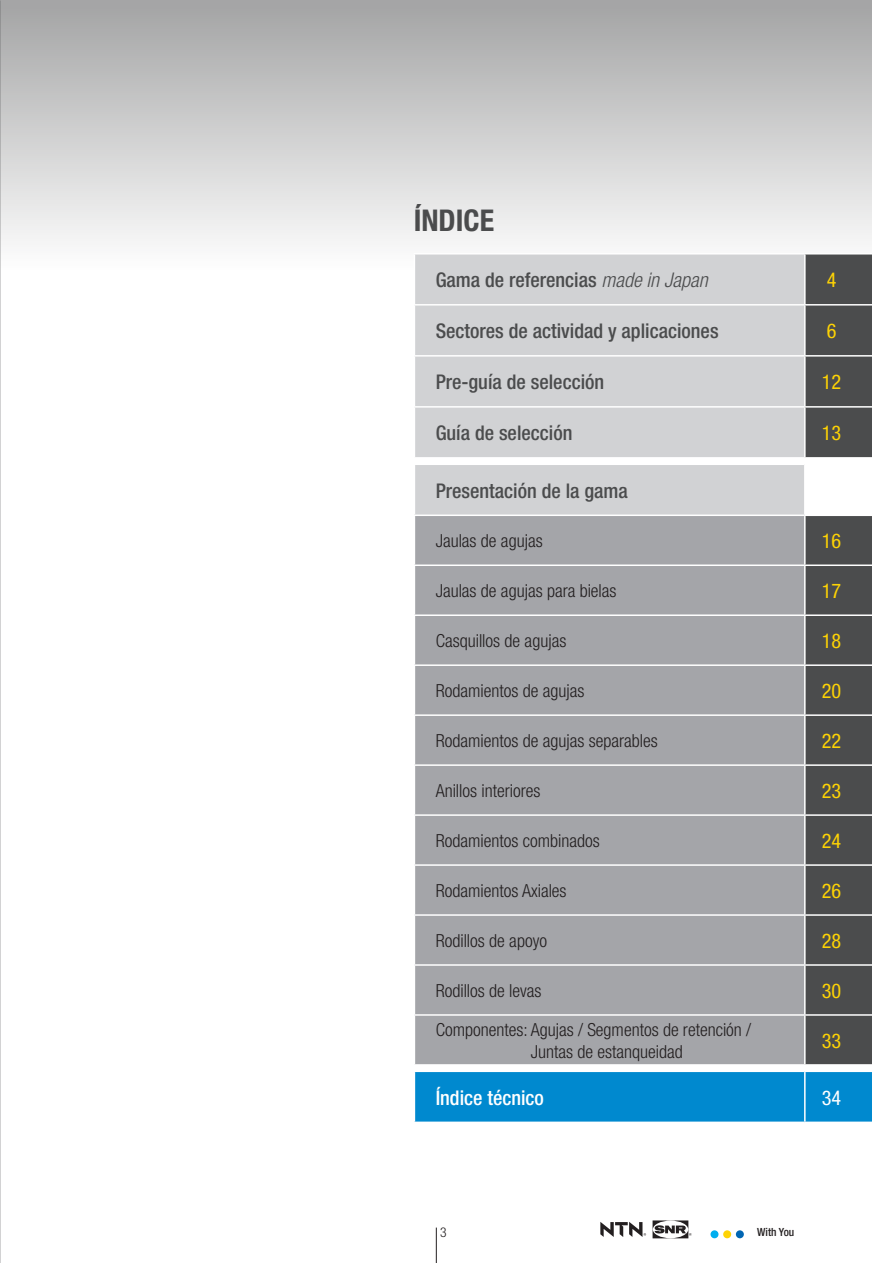
<style>
.page{position:relative;width:872px;height:1263px;background:#fff}
.page>*{position:absolute;margin:0;border:0;box-sizing:border-box;transform-origin:0 0}
.t1{font:700 condensed 30px "Helvetica Neue LT Std";color:#4b4c4d}
.t2{font:500 condensed 20.25px "Helvetica Neue";color:#4b4c4d}
.t3{font:condensed 20.25px "Helvetica Neue";color:#fed304}
.t4{font:500 condensed 20.25px "Helvetica Neue";color:#fff}
.t5{font:condensed 20.25px "Helvetica Neue";color:#fff}
.t6{font:300 condensed 18px/22.5px "Helvetica Neue";color:#231f20}
.t7{font:300 condensed 13.5px "Helvetica Neue LT Std";color:#231f20}
.t8{font:500 condensed 11.25px "Helvetica Neue";color:#231f20}
.s1{font-weight:300;font-style:italic}
</style>
<div class="page">
<div style="left:0;top:0;width:872px;height:291px;background:linear-gradient(to bottom,#a3a3a4,#fff)"></div>
<svg style="left:600px;top:1222px;width:46px;height:15px"></svg>
<svg style="left:652px;top:1220px;width:39px;height:18px"></svg>
<div style="left:710px;top:1230px;width:8px;height:8px;background:#00aeef;border-radius:50%"></div>
<div style="left:736px;top:1230px;width:8px;height:8px;background:#0166b3;border-radius:50%"></div>
<div style="left:723px;top:1230px;width:8px;height:8px;background:#fed304;border-radius:50%"></div>
<hr style="left:436px;top:1227px;width:1px;height:36px;background:#231f20">
<div style="left:415px;top:254px;width:389px;height:203px;background:#d1d2d4"></div>
<div style="left:805px;top:254px;width:67px;height:203px;background:#4b4c4d"></div>
<div style="left:805px;top:516px;width:67px;height:548px;background:#4b4c4d"></div>
<div style="left:414px;top:464px;width:391px;height:51px;background:#d1d2d4"></div>
<div style="left:415px;top:516px;width:389px;height:548px;background:#a4a5a9"></div>
<hr style="left:414px;top:253px;width:391px;height:1px;background:#fff">
<hr style="left:414px;top:254px;width:1px;height:50px;background:#fff">
<hr style="left:414px;top:304px;width:391px;height:2px;background:#fff">
<hr style="left:414px;top:355px;width:391px;height:2px;background:#fff">
<hr style="left:414px;top:406px;width:391px;height:2px;background:#fff">
<hr style="left:414px;top:564px;width:391px;height:2px;background:#fff">
<hr style="left:414px;top:614px;width:391px;height:2px;background:#fff">
<hr style="left:414px;top:664px;width:391px;height:2px;background:#fff">
<hr style="left:414px;top:714px;width:391px;height:2px;background:#fff">
<hr style="left:414px;top:764px;width:391px;height:2px;background:#fff">
<hr style="left:414px;top:814px;width:391px;height:2px;background:#fff">
<hr style="left:414px;top:864px;width:391px;height:2px;background:#fff">
<hr style="left:414px;top:914px;width:391px;height:2px;background:#fff">
<hr style="left:414px;top:964px;width:391px;height:2px;background:#fff">
<hr style="left:414px;top:1014px;width:391px;height:2px;background:#fff">
<hr style="left:805px;top:253px;width:67px;height:1px;background:#fff">
<hr style="left:804px;top:254px;width:1px;height:50px;background:#fff">
<hr style="left:805px;top:304px;width:67px;height:2px;background:#fff">
<hr style="left:805px;top:355px;width:67px;height:2px;background:#fff">
<hr style="left:805px;top:406px;width:67px;height:2px;background:#fff">
<hr style="left:804px;top:465px;width:1px;height:49px;background:#fff">
<hr style="left:805px;top:564px;width:67px;height:2px;background:#fff">
<hr style="left:805px;top:614px;width:67px;height:2px;background:#fff">
<hr style="left:805px;top:664px;width:67px;height:2px;background:#fff">
<hr style="left:805px;top:714px;width:67px;height:2px;background:#fff">
<hr style="left:805px;top:764px;width:67px;height:2px;background:#fff">
<hr style="left:805px;top:814px;width:67px;height:2px;background:#fff">
<hr style="left:805px;top:864px;width:67px;height:2px;background:#fff">
<hr style="left:805px;top:914px;width:67px;height:2px;background:#fff">
<hr style="left:805px;top:964px;width:67px;height:2px;background:#fff">
<hr style="left:805px;top:1014px;width:67px;height:2px;background:#fff">
<div style="left:414px;top:1071px;width:458px;height:51px;background:#0089cf"></div>
<hr style="left:805px;top:1070px;width:67px;height:2px;background:#fff">
<hr style="left:804px;top:1072px;width:1px;height:49px;background:#fff">
<hr style="left:805px;top:1121px;width:67px;height:2px;background:#fff">
<hr style="left:414px;top:463px;width:391px;height:2px;background:#fff">
<hr style="left:414px;top:465px;width:1px;height:49px;background:#fff">
<hr style="left:414px;top:514px;width:391px;height:2px;background:#fff">
<h1 class="t1" style="left:414px;top:202px;width:82px">ÍNDICE</h1>
<p class="t2" style="left:436px;top:268px;width:273px">Gama de referencias <span class="s1">made in Japan</span></p>
<p class="t3" style="left:826px;top:268px;width:11px">4</p>
<p class="t2" style="left:436px;top:319px;width:284px">Sectores de actividad y aplicaciones</p>
<p class="t3" style="left:826px;top:319px;width:11px">6</p>
<p class="t2" style="left:436px;top:370px;width:170px">Pre-guía de selección</p>
<p class="t3" style="left:822px;top:370px;width:21px">12</p>
<p class="t2" style="left:436px;top:421px;width:138px">Guía de selección</p>
<p class="t3" style="left:822px;top:421px;width:21px">13</p>
<p class="t2" style="left:436px;top:478px;width:194px">Presentación de la gama</p>
<p class="t6" style="left:436px;top:530px;width:108px">Jaulas de agujas</p>
<p class="t3" style="left:822px;top:529px;width:21px">16</p>
<p class="t6" style="left:436px;top:580px;width:182px">Jaulas de agujas para bielas</p>
<p class="t3" style="left:822px;top:579px;width:21px">17</p>
<p class="t6" style="left:436px;top:630px;width:132px">Casquillos de agujas</p>
<p class="t3" style="left:822px;top:629px;width:21px">18</p>
<p class="t6" style="left:436px;top:680px;width:150px">Rodamientos de agujas</p>
<p class="t3" style="left:822px;top:679px;width:21px">20</p>
<p class="t6" style="left:436px;top:729px;width:224px">Rodamientos de agujas separables</p>
<p class="t3" style="left:822px;top:729px;width:21px">22</p>
<p class="t6" style="left:436px;top:779px;width:106px">Anillos interiores</p>
<p class="t3" style="left:822px;top:779px;width:21px">23</p>
<p class="t6" style="left:436px;top:829px;width:165px">Rodamientos combinados</p>
<p class="t3" style="left:822px;top:829px;width:21px">24</p>
<p class="t6" style="left:436px;top:879px;width:132px">Rodamientos Axiales</p>
<p class="t3" style="left:822px;top:879px;width:21px">26</p>
<p class="t6" style="left:436px;top:929px;width:113px">Rodillos de apoyo</p>
<p class="t3" style="left:822px;top:929px;width:21px">28</p>
<p class="t6" style="left:436px;top:979px;width:107px">Rodillos de levas</p>
<p class="t3" style="left:822px;top:979px;width:21px">30</p>
<p class="t6" style="left:530px;top:1018px;width:222px;text-indent:-95px">Componentes: Agujas / Segmentos de retención /<br>Juntas de estanqueidad</p>
<p class="t3" style="left:822px;top:1029px;width:21px">33</p>
<p class="t4" style="left:436px;top:1085px;width:110px">Índice técnico</p>
<p class="t5" style="left:822px;top:1086px;width:21px">34</p>
<p class="t7" style="left:440px;top:1224px;width:8px">3</p>
<p class="t8" style="left:757px;top:1225px;width:39px">With You</p>
</div>
